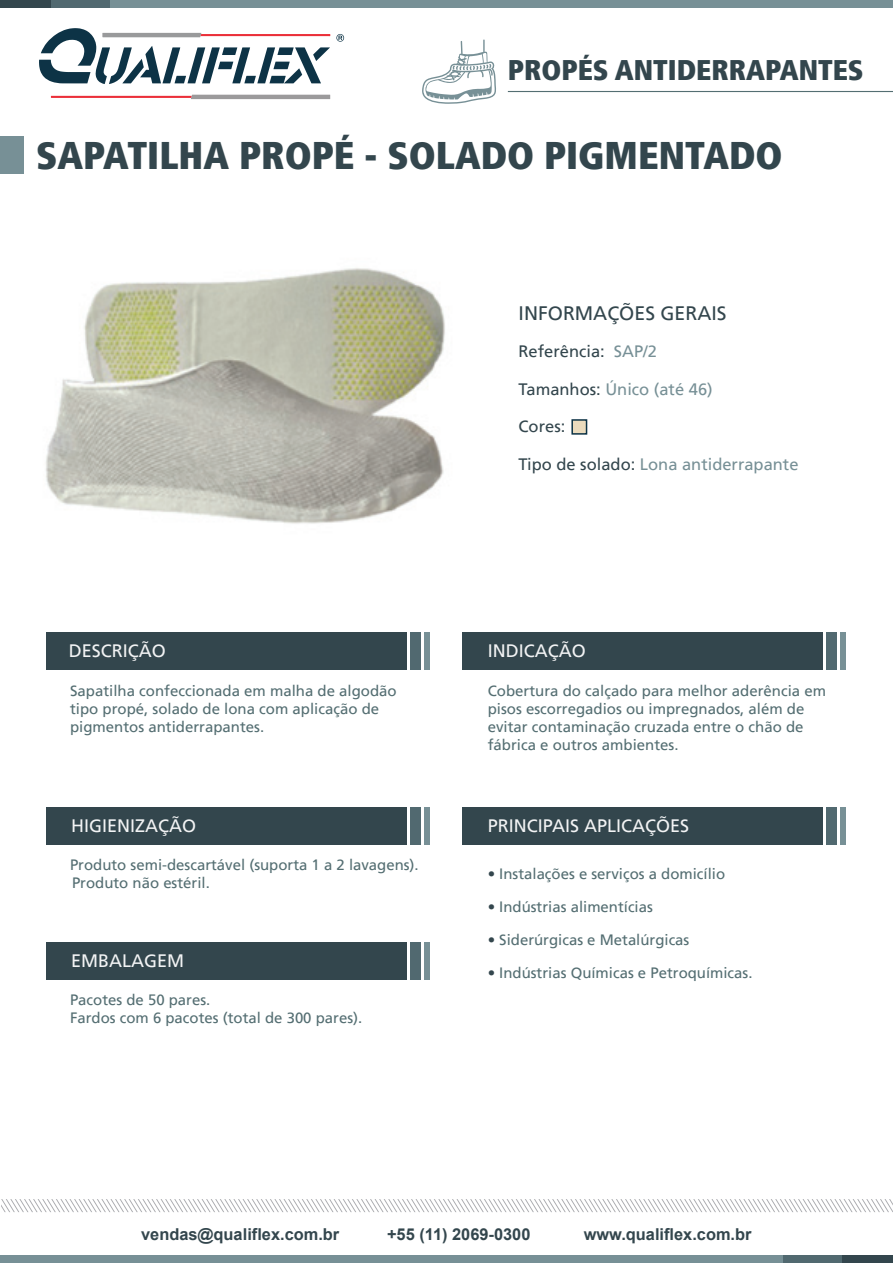
<style>
.page{position:relative;width:893px;height:1263px;background:#fff}
.page>*{position:absolute;margin:0;border:0;box-sizing:border-box;transform-origin:0 0}
.t1{font:900 condensed 38.4px "Frutiger LT";color:#33464d}
.t2{font:900 condensed 28.35px "Frutiger LT";color:#33464d}
.t3{font:19.5px "Frutiger LT";color:#33464d}
.t4{font:18px "Frutiger LT";color:#f2f3f4}
.t5{font:16.5px "Frutiger LT";color:#779096}
.t6{font:16.5px "Frutiger LT";color:#33464d}
.t7{font:700 16.35px "Arial";color:#33464d}
.t8{font:15px/18px "Frutiger LT";color:#546e72}
.s1{color:#779096}
.s2{color:#33464d}
</style>
<div class="page">
<div style="left:110px;top:0;width:783px;height:8px;background:#779096"></div>
<div style="left:51px;top:0;width:59px;height:8px;background:#516970"></div>
<div style="left:0;top:0;width:51px;height:8px;background:#33464d"></div>
<svg style="left:51px;top:95px;width:279px;height:4px"></svg>
<svg style="left:39px;top:28px;width:291px;height:56px"></svg>
<svg style="left:336px;top:34px;width:8px;height:8px"></svg>
<div style="left:0;top:1255px;width:783px;height:8px;background:#779096"></div>
<div style="left:783px;top:1255px;width:59px;height:8px;background:#516970"></div>
<div style="left:842px;top:1255px;width:51px;height:8px;background:#33464d"></div>
<svg style="left:1px;top:1199px;width:892px;height:13px"></svg>
<div style="left:0;top:136px;width:24px;height:38px;background:#779096"></div>
<hr style="left:508px;top:91px;width:385px;height:1px;background:#546e72">
<svg style="left:422px;top:40px;width:74px;height:64px"></svg>
<div style="left:46px;top:632px;width:361px;height:37px;background:#33464d"></div>
<div style="left:410px;top:632px;width:11px;height:37px;background:#516970"></div>
<div style="left:424px;top:632px;width:6px;height:37px;background:#779096"></div>
<div style="left:462px;top:632px;width:361px;height:37px;background:#33464d"></div>
<div style="left:826px;top:632px;width:11px;height:37px;background:#516970"></div>
<div style="left:840px;top:632px;width:6px;height:37px;background:#779096"></div>
<div style="left:46px;top:807px;width:361px;height:37px;background:#33464d"></div>
<div style="left:410px;top:807px;width:11px;height:37px;background:#516970"></div>
<div style="left:424px;top:807px;width:6px;height:37px;background:#779096"></div>
<div style="left:410px;top:942px;width:11px;height:37px;background:#516970"></div>
<div style="left:424px;top:942px;width:6px;height:37px;background:#779096"></div>
<div style="left:46px;top:942px;width:361px;height:37px;background:#33464d"></div>
<div style="left:462px;top:807px;width:361px;height:37px;background:#33464d"></div>
<div style="left:826px;top:807px;width:11px;height:37px;background:#516970"></div>
<div style="left:840px;top:807px;width:6px;height:37px;background:#779096"></div>
<div style="left:571px;top:419px;width:16px;height:16px;background:#eadbbd;border:2px solid #0c3245"></div>
<img style="left:45px;top:268px;width:400px;height:256px">
<h2 class="t2" style="left:508px;top:53px;width:357px">PROPÉS ANTIDERRAPANTES</h2>
<h1 class="t1" style="left:36px;top:132px;width:748px">SAPATILHA PROPÉ - SOLADO PIGMENTADO</h1>
<p class="t4" style="left:69px;top:640px;width:99px">DESCRIÇÃO</p>
<p class="t8" style="left:70px;top:682px;width:328px">Sapatilha confeccionada em malha de algodão tipo propé, solado de lona com aplicação de pigmentos antiderrapantes.</p>
<p class="t4" style="left:71px;top:815px;width:127px">HIGIENIZAÇÃO</p>
<p class="t8" style="left:70px;top:855px;width:350px">Produto semi-descartável (suporta 1 a 2 lavagens).<br>Produto não estéril.</p>
<p class="t4" style="left:71px;top:950px;width:114px">EMBALAGEM</p>
<p class="t8" style="left:70px;top:990px;width:294px">Pacotes de 50 pares.<br>Fardos com 6 pacotes (total de 300 pares).</p>
<h3 class="t3" style="left:519px;top:302px;width:210px">INFORMAÇÕES GERAIS</h3>
<p class="t6" style="left:519px;top:342px;width:140px">Referência: <span class="s1">SAP/2</span></p>
<p class="t5" style="left:519px;top:379px;width:196px"><span class="s2">Tamanhos:</span> Único (até 46)</p>
<p class="t6" style="left:519px;top:417px;width:48px">Cores:</p>
<p class="t5" style="left:519px;top:454px;width:281px"><span class="s2">Tipo de solado:</span> Lona antiderrapante</p>
<p class="t4" style="left:488px;top:640px;width:99px">INDICAÇÃO</p>
<p class="t8" style="left:488px;top:682px;width:340px">Cobertura do calçado para melhor aderência em pisos escorregadios ou impregnados, além de evitar contaminação cruzada entre o chão de fábrica e outros ambientes.</p>
<p class="t4" style="left:488px;top:815px;width:203px">PRINCIPAIS APLICAÇÕES</p>
<p class="t8" style="left:488px;top:865px;width:239px"><span class="s2">•</span> Instalações e serviços a domicílio</p>
<p class="t8" style="left:488px;top:898px;width:167px"><span class="s2">•</span> Indústrias alimentícias</p>
<p class="t8" style="left:488px;top:931px;width:203px"><span class="s2">•</span> Siderúrgicas e Metalúrgicas</p>
<p class="t8" style="left:488px;top:964px;width:266px"><span class="s2">•</span> Indústrias Químicas e Petroquímicas.</p>
<p class="t7" style="left:141px;top:1223px;width:200px">vendas@qualiflex.com.br</p>
<p class="t7" style="left:387px;top:1223px;width:145px">+55 (11) 2069-0300</p>
<p class="t7" style="left:584px;top:1223px;width:169px">www.qualiflex.com.br</p>
</div>
